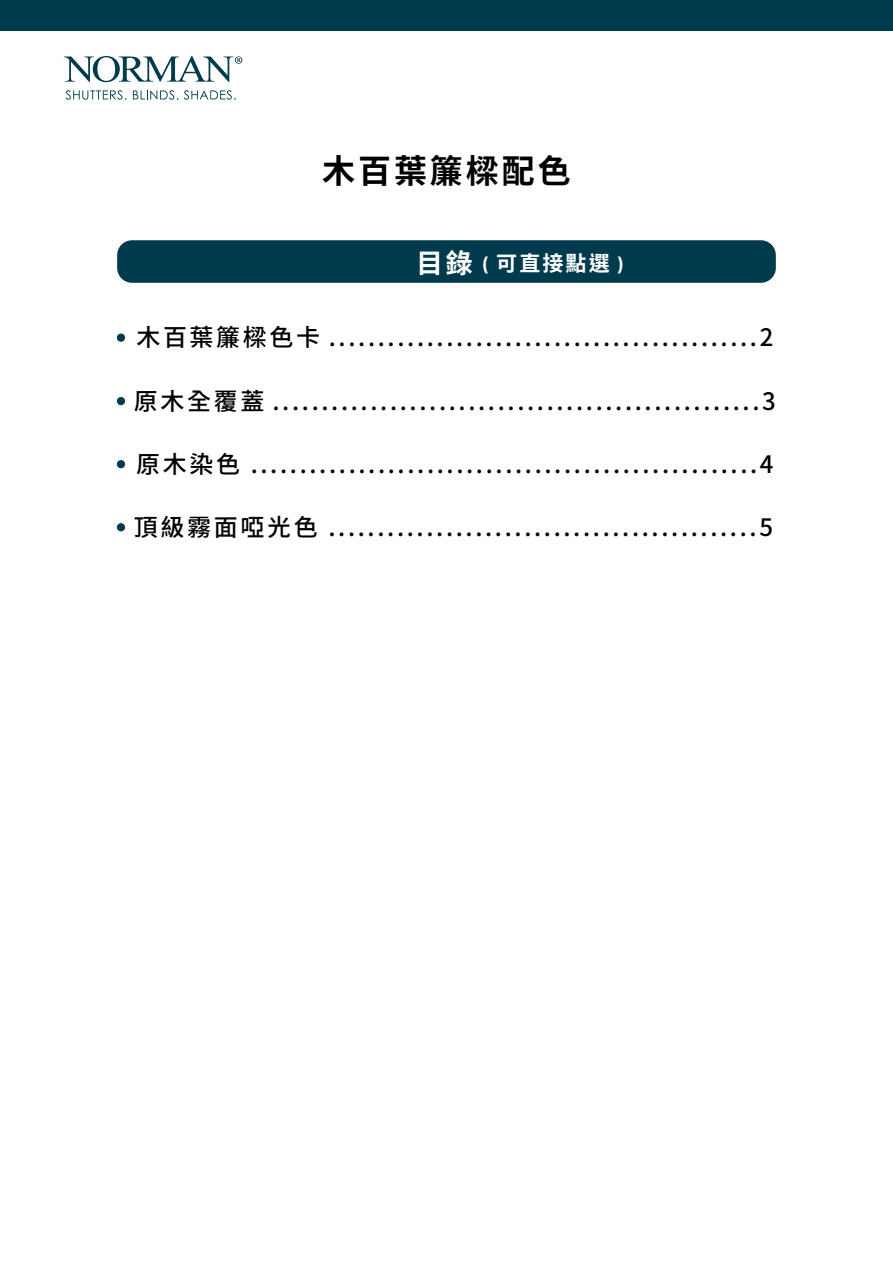
<style>
.page{position:relative;width:893px;height:1263px;background:#fff}
.page>*{position:absolute;margin:0;border:0;box-sizing:border-box;transform-origin:0 0}
.t1{font:700 33px "Noto Sans CJ Ktc";letter-spacing:.09em;color:#000}
.t2{font:500 24px "Noto Sans CJ Ktc";letter-spacing:.11em;color:#000}
.t3{font:700 21px "Noto Sans CJ Ktc";letter-spacing:.1em;color:#fff}
.s1{font-size:27px}
.s2{font-family:"Myriad Pro"}
</style>
<div class="page">
<svg style="left:66px;top:90px;width:60px;height:10px"></svg>
<svg style="left:133px;top:90px;width:45px;height:10px"></svg>
<svg style="left:184px;top:90px;width:52px;height:10px"></svg>
<svg style="left:64px;top:56px;width:178px;height:26px"></svg>
<div style="left:0;top:0;width:893px;height:30px;background:#003b4d"></div>
<div style="left:117px;top:240px;width:659px;height:43px;background:#003b4d;border-radius:15px"></div>
<div style="left:117px;top:334px;width:8px;height:7px;background:#003b4d;border-radius:50%"></div>
<div style="left:117px;top:334px;width:8px;height:7px;border:1px solid #003b4d;border-radius:50%"></div>
<div style="left:117px;top:397px;width:8px;height:8px;background:#003b4d;border-radius:50%"></div>
<div style="left:117px;top:397px;width:8px;height:8px;border:1px solid #003b4d;border-radius:50%"></div>
<div style="left:117px;top:461px;width:8px;height:7px;background:#003b4d;border-radius:50%"></div>
<div style="left:117px;top:460px;width:8px;height:8px;border:1px solid #003b4d;border-radius:50%"></div>
<div style="left:117px;top:524px;width:8px;height:7px;background:#003b4d;border-radius:50%"></div>
<div style="left:117px;top:523px;width:8px;height:8px;border:1px solid #003b4d;border-radius:50%"></div>
<h1 class="t1" style="left:322px;top:152px;width:250px">木百葉簾樑配色</h1>
<p class="t3" style="left:416px;top:251px;width:209px"><span class="s1">目錄</span> <span class="s2">(</span> 可直接點選 <span class="s2">)</span></p>
<p class="t2" style="left:136px;top:324px;width:639px">木百葉簾樑色卡 ............................................2</p>
<p class="t2" style="left:134px;top:387px;width:643px">原木全覆蓋 ..................................................3</p>
<p class="t2" style="left:136px;top:451px;width:639px">原木染色 ....................................................4</p>
<p class="t2" style="left:134px;top:513px;width:641px">頂級霧面啞光色 ............................................5</p>
</div>
